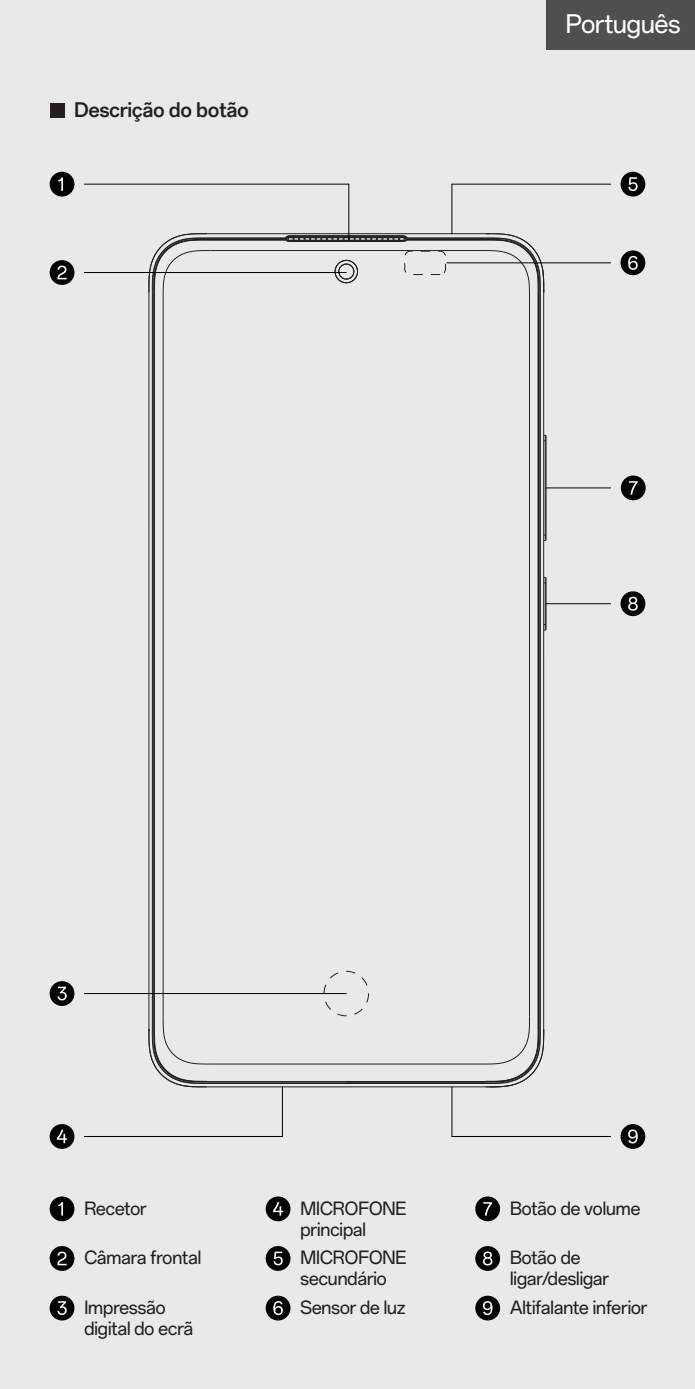
<style>
.page{position:relative;width:695px;height:1389px;background:#fff}
.page>*{position:absolute;margin:0;border:0;box-sizing:border-box;transform-origin:0 0}
.t1{font:24.5px "OPPO Sans";color:#fff}
.t2{font:700 19.25px "OPPO Sans";letter-spacing:.01em;color:#231f20}
.t3{font:17.5px/21px "OPPO Sans";color:#231f20}
</style>
<div class="page">
<div style="left:0;top:0;width:694px;height:1389px;background:#eae9e9"></div>
<div style="left:546px;top:0;width:148px;height:50px;background:#4e4f50"></div>
<div style="left:50px;top:103px;width:14px;height:15px;background:#231f20"></div>
<svg style="left:336px;top:259px;width:22px;height:25px"></svg>
<hr style="left:210px;top:1063px;width:272px;height:2px;background:#231f20">
<hr style="left:162px;top:298px;width:2px;height:719px;background:#231f20">
<hr style="left:210px;top:250px;width:272px;height:1px;background:#231f20">
<hr style="left:207px;top:1086px;width:283px;height:1px;background:#231f20">
<hr style="left:207px;top:1082px;width:278px;height:2px;background:#231f20">
<hr style="left:207px;top:1081px;width:278px;height:1px;background:#231f20">
<hr style="left:152px;top:292px;width:1px;height:737px;background:#231f20">
<hr style="left:148px;top:285px;width:1px;height:744px;background:#231f20">
<hr style="left:153px;top:292px;width:2px;height:737px;background:#231f20">
<hr style="left:408px;top:239px;width:77px;height:2px;background:#231f20">
<hr style="left:207px;top:239px;width:77px;height:2px;background:#231f20">
<hr style="left:408px;top:238px;width:77px;height:1px;background:#231f20">
<hr style="left:207px;top:238px;width:77px;height:1px;background:#231f20">
<hr style="left:408px;top:237px;width:77px;height:1px;background:#231f20">
<hr style="left:207px;top:237px;width:77px;height:1px;background:#231f20">
<hr style="left:201px;top:233px;width:284px;height:1px;background:#231f20">
<div style="left:334px;top:260px;width:24px;height:23px;border:1px solid #231f20;border-radius:50%"></div>
<div style="left:338px;top:264px;width:16px;height:16px;border:1px solid #231f20;border-radius:50%"></div>
<svg style="left:148px;top:1016px;width:63px;height:72px"></svg>
<svg style="left:148px;top:233px;width:63px;height:66px"></svg>
<svg style="left:481px;top:233px;width:66px;height:855px"></svg>
<svg style="left:283px;top:235px;width:126px;height:7px"></svg>
<div style="left:404px;top:251px;width:42px;height:24px;border:1px dashed #231f20;border-radius:6px"></div>
<div style="left:323px;top:971px;width:46px;height:45px;border:1px dashed #231f20;border-radius:22px"></div>
<hr style="left:348px;top:184px;width:1px;height:56px;background:#030303">
<hr style="left:451px;top:184px;width:1px;height:50px;background:#030303">
<hr style="left:282px;top:1087px;width:1px;height:49px;background:#030303">
<hr style="left:451px;top:1087px;width:1px;height:49px;background:#030303">
<div style="left:50px;top:172px;width:24px;height:25px;background:#030303;border-radius:50%"></div>
<svg style="left:58px;top:177px;width:5px;height:14px"></svg>
<div style="left:50px;top:260px;width:24px;height:25px;background:#030303;border-radius:50%"></div>
<svg style="left:57px;top:266px;width:10px;height:13px"></svg>
<svg style="left:50px;top:981px;width:25px;height:25px"></svg>
<svg style="left:620px;top:475px;width:26px;height:25px"></svg>
<div style="left:620px;top:1124px;width:25px;height:25px;background:#030303;border-radius:50%"></div>
<svg style="left:628px;top:1129px;width:9px;height:14px"></svg>
<svg style="left:620px;top:591px;width:26px;height:25px"></svg>
<svg style="left:50px;top:1124px;width:25px;height:25px"></svg>
<div style="left:620px;top:172px;width:25px;height:25px;background:#030303;border-radius:50%"></div>
<svg style="left:628px;top:177px;width:9px;height:14px"></svg>
<div style="left:620px;top:250px;width:25px;height:25px;background:#030303;border-radius:50%"></div>
<svg style="left:628px;top:256px;width:9px;height:14px"></svg>
<hr style="left:84px;top:184px;width:265px;height:1px;background:#030303">
<hr style="left:452px;top:184px;width:158px;height:1px;background:#030303">
<hr style="left:447px;top:262px;width:163px;height:1px;background:#030303">
<hr style="left:546px;top:487px;width:64px;height:2px;background:#030303">
<hr style="left:546px;top:603px;width:64px;height:1px;background:#030303">
<hr style="left:452px;top:1136px;width:158px;height:1px;background:#030303">
<hr style="left:84px;top:272px;width:262px;height:1px;background:#030303">
<hr style="left:84px;top:993px;width:262px;height:1px;background:#030303">
<hr style="left:84px;top:1136px;width:198px;height:1px;background:#030303">
<div style="left:50px;top:1196px;width:24px;height:25px;background:#030303;border-radius:50%"></div>
<svg style="left:58px;top:1202px;width:5px;height:14px"></svg>
<div style="left:50px;top:1246px;width:24px;height:25px;background:#030303;border-radius:50%"></div>
<svg style="left:57px;top:1252px;width:10px;height:13px"></svg>
<svg style="left:50px;top:1295px;width:25px;height:25px"></svg>
<svg style="left:475px;top:1196px;width:26px;height:25px"></svg>
<div style="left:475px;top:1296px;width:25px;height:24px;background:#030303;border-radius:50%"></div>
<svg style="left:483px;top:1301px;width:9px;height:14px"></svg>
<svg style="left:475px;top:1246px;width:26px;height:25px"></svg>
<svg style="left:265px;top:1196px;width:26px;height:25px"></svg>
<div style="left:265px;top:1246px;width:25px;height:25px;background:#030303;border-radius:50%"></div>
<svg style="left:273px;top:1252px;width:10px;height:13px"></svg>
<div style="left:265px;top:1296px;width:25px;height:24px;background:#030303;border-radius:50%"></div>
<svg style="left:273px;top:1301px;width:10px;height:14px"></svg>
<p class="t2" style="left:74px;top:94px;width:175px">Descrição do botão</p>
<h1 class="t1" style="left:566px;top:3px;width:116px">Português</h1>
<p class="t3" style="left:84px;top:1196px;width:64px">Recetor</p>
<p class="t3" style="left:84px;top:1245px;width:118px">Câmara frontal</p>
<p class="t3" style="left:84px;top:1295px;width:110px">Impressão digital do ecrã</p>
<p class="t3" style="left:300px;top:1196px;width:108px">MICROFONE principal</p>
<p class="t3" style="left:300px;top:1245px;width:108px">MICROFONE secundário</p>
<p class="t3" style="left:300px;top:1295px;width:106px">Sensor de luz</p>
<p class="t3" style="left:510px;top:1196px;width:132px">Botão de volume</p>
<p class="t3" style="left:510px;top:1245px;width:100px">Botão de ligar/desligar</p>
<p class="t3" style="left:510px;top:1295px;width:139px">Altifalante inferior</p>
</div>
